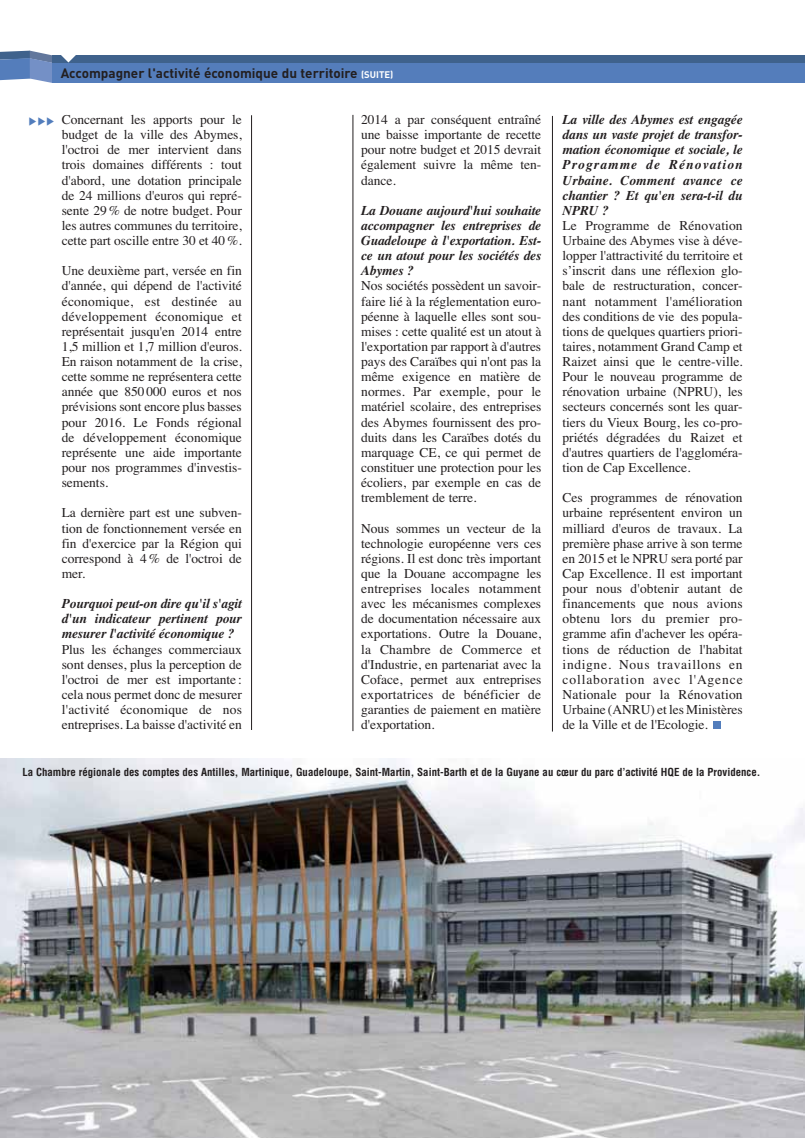
<style>
.page{position:relative;width:805px;height:1138px;background:#fff}
.page>*{position:absolute;margin:0;border:0;box-sizing:border-box;transform-origin:0 0}
.t1{font:13.5px/15.1px "Times";letter-spacing:-.005em;color:#231f20;text-align:justify}
.t2{font:italic 700 13.5px/15.1px "Times";letter-spacing:-.01em;color:#231f20;text-align:justify}
.t3{font:700 13.5px "DIN";color:#231f20}
.t4{font:700 condensed 10.8px "Helvetica";color:#231f20}
.t5{font:9.75px/8.7px "Zapf Dingbats";color:#527dbc;text-align:justify;scale:1.04 1}
.s1{font-size:9.45px;color:#fff}
</style>
<div class="page">
<div style="left:712px;top:721px;width:8px;height:8px;background:#527dbc"></div>
<hr style="left:251px;top:115px;width:1px;height:615px;background:#231f20">
<hr style="left:352px;top:115px;width:1px;height:616px;background:#231f20">
<hr style="left:551px;top:116px;width:1px;height:615px;background:#231f20">
<svg style="left:0;top:51px;width:52px;height:32px;background:#718ebd"></svg>
<div style="left:52px;top:62px;width:752px;height:21px;background:#547dbb"></div>
<div style="left:52px;top:55px;width:752px;height:8px;background:#3f628c"></div>
<svg style="left:61px;top:55px;width:15px;height:7px"></svg>
<img style="left:0;top:758px;width:804px;height:379px">
<p class="t3" style="left:61px;top:68px;width:334px">Accompagner l'activité économique du territoire <span class="s1">(SUITE)</span></p>
<p class="t1" style="left:62px;top:113px;width:181px">Concernant les apports pour le budget de la ville des Abymes, l'octroi de mer intervient dans trois domaines différents : tout d'abord, une dotation principale de 24 millions d'euros qui repré&shy;sente 29 % de notre budget. Pour les autres communes du territoire, cette part oscille entre 30 et 40 %.</p>
<p class="t1" style="left:62px;top:264px;width:181px">Une deuxième part, versée en fin d'année, qui dépend de l'activité économique, est destinée au développement économique et représentait jusqu'en 2014 entre 1,5 million et 1,7 million d'euros.<br>En raison notamment de la crise, cette somme ne représentera cette année que 850 000 euros et nos prévisions sont encore plus basses pour 2016. Le Fonds régional de développement économique représente une aide importante pour nos programmes d'investis&shy;sements.</p>
<p class="t1" style="left:62px;top:506px;width:181px">La dernière part est une subven&shy;tion de fonctionnement versée en fin d'exercice par la Région qui correspond à 4 % de l'octroi de mer.</p>
<p class="t2" style="left:62px;top:597px;width:181px">Pourquoi peut-on dire qu'il s'agit d'un indicateur pertinent pour mesurer l'activité économique ?</p>
<p class="t1" style="left:62px;top:642px;width:181px">Plus les échanges commerciaux sont denses, plus la perception de l'octroi de mer est importante : cela nous permet donc de mesurer l'activité économique de nos entreprises. La baisse d'activité en</p>
<p class="t5" style="left:29px;top:126px;width:10px;rotate:-90deg">▼ ▼ ▼</p>
<p class="t1" style="left:361px;top:113px;width:181px">2014 a par conséquent entraîné une baisse importante de recette pour notre budget et 2015 devrait également suivre la même ten&shy;dance.</p>
<p class="t2" style="left:361px;top:204px;width:181px">La Douane aujourd'hui souhaite accompagner les entreprises de Guadeloupe à l'exportation. Est&shy;ce un atout pour les sociétés des Abymes ?</p>
<p class="t1" style="left:361px;top:279px;width:182px">Nos sociétés possèdent un savoir&shy;faire lié à la réglementation euro&shy;péenne à laquelle elles sont sou&shy;mises : cette qualité est un atout à l'exportation par rapport à d'autres pays des Caraïbes qui n'ont pas la même exigence en matière de normes. Par exemple, pour le matériel scolaire, des entreprises des Abymes fournissent des pro&shy;duits dans les Caraïbes dotés du marquage CE, ce qui permet de constituer une protection pour les écoliers, par exemple en cas de tremblement de terre.</p>
<p class="t1" style="left:361px;top:521px;width:181px">Nous sommes un vecteur de la technologie européenne vers ces régions. Il est donc très important que la Douane accompagne les entreprises locales notamment avec les mécanismes complexes de documentation nécessaire aux exportations. Outre la Douane, la Chambre de Commerce et d'Industrie, en partenariat avec la Coface, permet aux entreprises exportatrices de bénéficier de garanties de paiement en matière d'exportation.</p>
<p class="t2" style="left:562px;top:113px;width:181px">La ville des Abymes est engagée dans un vaste projet de transfor&shy;mation économique et sociale, le Programme de Rénovation Urbaine. Comment avance ce chantier ? Et qu'en sera-t-il du NPRU ?</p>
<p class="t1" style="left:562px;top:219px;width:181px">Le Programme de Rénovation Urbaine des Abymes vise à déve&shy;lopper l'attractivité du territoire et s’inscrit dans une réflexion glo&shy;bale de restructuration, concer&shy;nant notamment l'amélioration des conditions de vie des popula&shy;tions de quelques quartiers priori&shy;taires, notamment Grand Camp et Raizet ainsi que le centre-ville.<br>Pour le nouveau programme de rénovation urbaine (NPRU), les secteurs concernés sont les quar&shy;tiers du Vieux Bourg, les co-pro&shy;priétés dégradées du Raizet et d'autres quartiers de l'aggloméra&shy;tion de Cap Excellence.</p>
<p class="t1" style="left:562px;top:491px;width:181px">Ces programmes de rénovation urbaine représentent environ un milliard d'euros de travaux. La première phase arrive à son terme en 2015 et le NPRU sera porté par Cap Excellence. Il est important pour nous d'obtenir autant de financements que nous avions obtenu lors du premier pro&shy;gramme afin d'achever les opéra&shy;tions de réduction de l'habitat indigne. Nous travaillons en collaboration avec l'Agence Nationale pour la Rénovation Urbaine (ANRU) et les Ministères de la Ville et de l'Ecologie.</p>
<p class="t4" style="left:22px;top:767px;width:739px">La Chambre régionale des comptes des Antilles, Martinique, Guadeloupe, Saint-Martin, Saint-Barth et de la Guyane au cœur du parc d’activité HQE de la Providence.</p>
</div>
